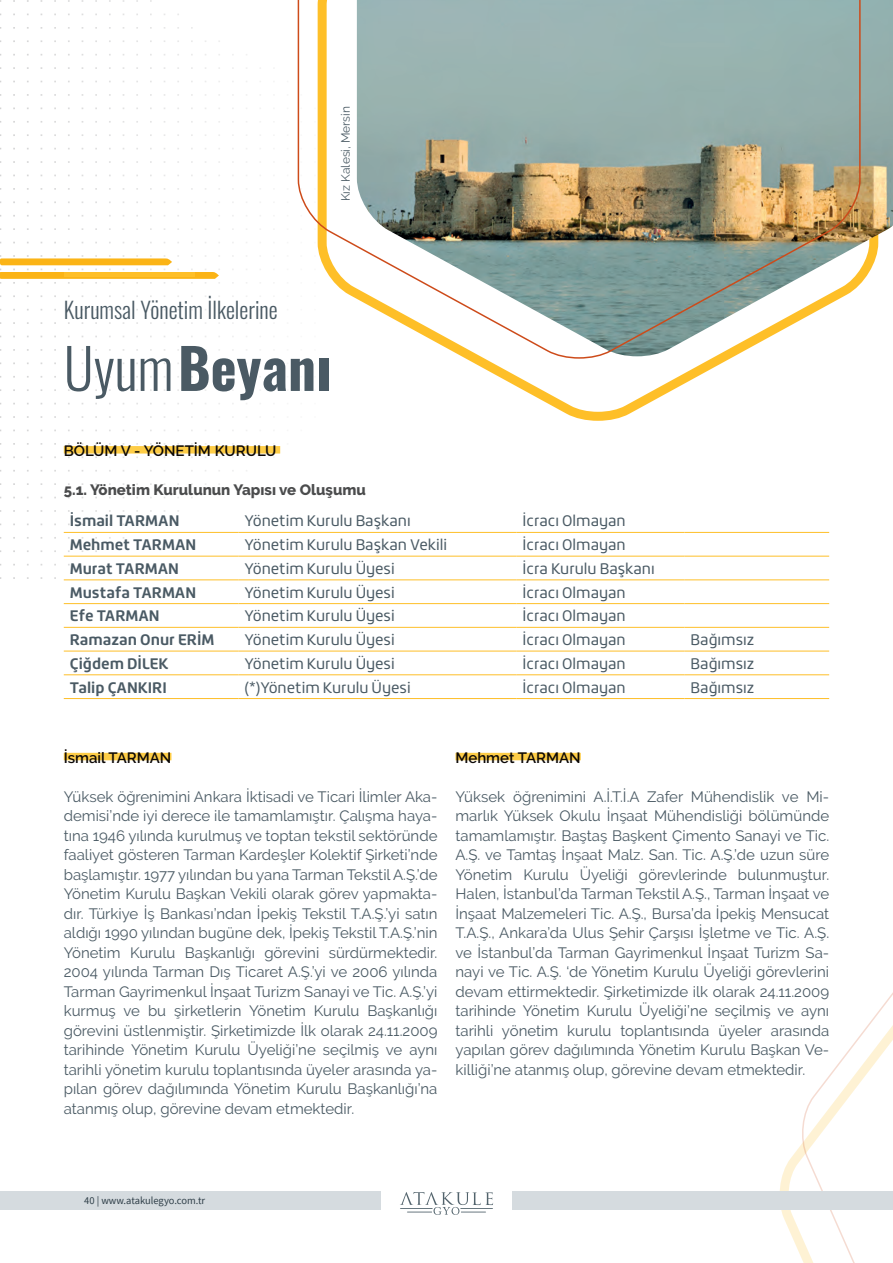
<style>
.page{position:relative;width:893px;height:1263px;background:#fff}
.page>*{position:absolute;margin:0;border:0;box-sizing:border-box;transform-origin:0 0}
.t1{font:700 55.5px "Oswald";color:#4a5a64}
.t2{font:300 22.5px "Oswald";color:#4a5a64}
.t3{font:15px/19.5px "Raleway";color:#4a5a64;text-align:justify}
.t4{font:15px "Roihu";color:#4a5a64}
.t5{font:700 15px "Roihu";color:#4a5a64}
.t6{font:600 15px "Raleway";color:#0c0806}
.t7{font:800 15px "Raleway";color:#4b4c4d}
.t8{font:12px "Raleway";color:#4a5a64}
.t9{font:10.5px "Source Sans Pro";color:#2e3e48}
.s1{font-weight:300}
</style>
<div class="page">
<svg style="left:0;top:0;width:316px;height:579px"></svg>
<div style="left:64px;top:446px;width:216px;height:7px;background:#fecd47"></div>
<div style="left:64px;top:753px;width:107px;height:7px;background:#fecd47"></div>
<div style="left:455px;top:753px;width:126px;height:7px;background:#fecd47"></div>
<svg style="left:0;top:258px;width:172px;height:7px"></svg>
<svg style="left:0;top:272px;width:219px;height:7px;background:#fcba24"></svg>
<svg style="left:313px;top:359px;width:416px;height:67px"></svg>
<img style="left:861px;top:0;width:32px;height:283px">
<svg style="left:297px;top:0;width:564px;height:359px"></svg>
<hr style="left:64px;top:532px;width:174px;height:1px;background:#febf28">
<hr style="left:238px;top:532px;width:279px;height:1px;background:#febf28">
<hr style="left:517px;top:532px;width:168px;height:1px;background:#febf28">
<hr style="left:685px;top:532px;width:144px;height:1px;background:#febf28">
<hr style="left:64px;top:556px;width:174px;height:1px;background:#febf28">
<hr style="left:238px;top:556px;width:279px;height:1px;background:#febf28">
<hr style="left:517px;top:556px;width:168px;height:1px;background:#febf28">
<hr style="left:685px;top:556px;width:144px;height:1px;background:#febf28">
<hr style="left:64px;top:579px;width:174px;height:1px;background:#febf28">
<hr style="left:238px;top:579px;width:279px;height:1px;background:#febf28">
<hr style="left:517px;top:579px;width:168px;height:1px;background:#febf28">
<hr style="left:685px;top:579px;width:144px;height:1px;background:#febf28">
<hr style="left:64px;top:603px;width:174px;height:1px;background:#febf28">
<hr style="left:238px;top:603px;width:279px;height:1px;background:#febf28">
<hr style="left:517px;top:603px;width:168px;height:1px;background:#febf28">
<hr style="left:685px;top:603px;width:144px;height:1px;background:#febf28">
<hr style="left:64px;top:627px;width:174px;height:1px;background:#febf28">
<hr style="left:238px;top:627px;width:279px;height:1px;background:#febf28">
<hr style="left:517px;top:627px;width:168px;height:1px;background:#febf28">
<hr style="left:685px;top:627px;width:144px;height:1px;background:#febf28">
<hr style="left:64px;top:651px;width:174px;height:1px;background:#febf28">
<hr style="left:238px;top:651px;width:279px;height:1px;background:#febf28">
<hr style="left:517px;top:651px;width:168px;height:1px;background:#febf28">
<hr style="left:685px;top:651px;width:144px;height:1px;background:#febf28">
<hr style="left:64px;top:674px;width:174px;height:1px;background:#febf28">
<hr style="left:238px;top:674px;width:279px;height:1px;background:#febf28">
<hr style="left:517px;top:674px;width:168px;height:1px;background:#febf28">
<hr style="left:685px;top:674px;width:144px;height:1px;background:#febf28">
<hr style="left:64px;top:698px;width:174px;height:1px;background:#febf28">
<hr style="left:238px;top:698px;width:279px;height:1px;background:#febf28">
<hr style="left:517px;top:698px;width:168px;height:1px;background:#febf28">
<hr style="left:685px;top:698px;width:144px;height:1px;background:#febf28">
<svg style="left:771px;top:992px;width:122px;height:271px"></svg>
<svg style="left:400px;top:1192px;width:93px;height:23px"></svg>
<div style="left:513px;top:1192px;width:380px;height:18px;background:#d5dbdf"></div>
<div style="left:0;top:1192px;width:380px;height:18px;background:#d5dbdf"></div>
<p class="t8" style="left:339px;top:201px;width:97px;rotate:-90deg">Kız Kalesi, Mersin</p>
<h2 class="t2" style="left:64px;top:290px;width:215px">Kurumsal Yönetim İlkelerine</h2>
<h1 class="t1" style="left:64px;top:339px;width:269px"><span class="s1">Uyum</span>Beyanı</h1>
<p class="t6" style="left:64px;top:442px;width:214px">BÖLÜM V - YÖNETİM KURULU</p>
<p class="t7" style="left:64px;top:481px;width:304px">5.1. Yönetim Kurulunun Yapısı ve Oluşumu</p>
<p class="t5" style="left:70px;top:512px;width:111px">İsmail TARMAN</p>
<p class="t4" style="left:244px;top:512px;width:168px">Yönetim Kurulu Başkanı</p>
<p class="t4" style="left:523px;top:512px;width:105px">İcracı Olmayan</p>
<p class="t5" style="left:70px;top:536px;width:128px">Mehmet TARMAN</p>
<p class="t4" style="left:244px;top:536px;width:204px">Yönetim Kurulu Başkan Vekili</p>
<p class="t4" style="left:523px;top:536px;width:105px">İcracı Olmayan</p>
<p class="t5" style="left:70px;top:560px;width:111px">Murat TARMAN</p>
<p class="t4" style="left:244px;top:560px;width:152px">Yönetim Kurulu Üyesi</p>
<p class="t4" style="left:523px;top:560px;width:134px">İcra Kurulu Başkanı</p>
<p class="t5" style="left:70px;top:584px;width:128px">Mustafa TARMAN</p>
<p class="t4" style="left:244px;top:584px;width:152px">Yönetim Kurulu Üyesi</p>
<p class="t4" style="left:523px;top:584px;width:105px">İcracı Olmayan</p>
<p class="t5" style="left:70px;top:607px;width:91px">Efe TARMAN</p>
<p class="t4" style="left:244px;top:607px;width:152px">Yönetim Kurulu Üyesi</p>
<p class="t4" style="left:523px;top:607px;width:105px">İcracı Olmayan</p>
<p class="t5" style="left:70px;top:631px;width:146px">Ramazan Onur ERİM</p>
<p class="t4" style="left:244px;top:631px;width:152px">Yönetim Kurulu Üyesi</p>
<p class="t4" style="left:523px;top:631px;width:105px">İcracı Olmayan</p>
<p class="t4" style="left:691px;top:631px;width:65px">Bağımsız</p>
<p class="t5" style="left:70px;top:655px;width:100px">Çiğdem DİLEK</p>
<p class="t4" style="left:244px;top:655px;width:152px">Yönetim Kurulu Üyesi</p>
<p class="t4" style="left:523px;top:655px;width:105px">İcracı Olmayan</p>
<p class="t4" style="left:691px;top:655px;width:65px">Bağımsız</p>
<p class="t5" style="left:70px;top:679px;width:99px">Talip ÇANKIRI</p>
<p class="t4" style="left:244px;top:678px;width:168px">(*)Yönetim Kurulu Üyesi</p>
<p class="t4" style="left:523px;top:678px;width:105px">İcracı Olmayan</p>
<p class="t4" style="left:691px;top:678px;width:65px">Bağımsız</p>
<p class="t6" style="left:64px;top:749px;width:109px">İsmail TARMAN</p>
<p class="t3" style="left:64px;top:786px;width:375px">Yüksek öğrenimini Ankara İktisadi ve Ticari İlimler Aka&shy;demisi’nde iyi derece ile tamamlamıştır. Çalışma haya&shy;tına 1946 yılında kurulmuş ve toptan tekstil sektöründe faaliyet gösteren Tarman Kardeşler Kolektif Şirketi’nde başlamıştır. 1977 yılından bu yana Tarman Tekstil A.Ş.’de Yönetim Kurulu Başkan Vekili olarak görev yapmakta&shy;dır. Türkiye İş Bankası’ndan İpekiş Tekstil T.A.Ş.’yi satın aldığı 1990 yılından bugüne dek, İpekiş Tekstil T.A.Ş.’nin Yönetim Kurulu Başkanlığı görevini sürdürmektedir.<br>2004 yılında Tarman Dış Ticaret A.Ş.’yi ve 2006 yılında Tarman Gayrimenkul İnşaat Turizm Sanayi ve Tic. A.Ş.’yi kurmuş ve bu şirketlerin Yönetim Kurulu Başkanlığı görevini üstlenmiştir. Şirketimizde İlk olarak 24.11.2009 tarihinde Yönetim Kurulu Üyeliği’ne seçilmiş ve aynı tarihli yönetim kurulu toplantısında üyeler arasında ya&shy;pılan görev dağılımında Yönetim Kurulu Başkanlığı’na atanmış olup, görevine devam etmektedir.</p>
<p class="t6" style="left:455px;top:749px;width:127px">Mehmet TARMAN</p>
<p class="t3" style="left:455px;top:786px;width:375px">Yüksek öğrenimini A.İ.T.İ.A Zafer Mühendislik ve Mi&shy;marlık Yüksek Okulu İnşaat Mühendisliği bölümünde tamamlamıştır. Baştaş Başkent Çimento Sanayi ve Tic.<br>A.Ş. ve Tamtaş İnşaat Malz. San. Tic. A.Ş.’de uzun süre Yönetim Kurulu Üyeliği görevlerinde bulunmuştur.<br>Halen, İstanbul’da Tarman Tekstil A.Ş., Tarman İnşaat ve İnşaat Malzemeleri Tic. A.Ş., Bursa’da İpekiş Mensucat T.A.Ş., Ankara’da Ulus Şehir Çarşısı İşletme ve Tic. A.Ş. ve İstanbul’da Tarman Gayrimenkul İnşaat Turizm Sa&shy;nayi ve Tic. A.Ş. ‘de Yönetim Kurulu Üyeliği görevlerini devam ettirmektedir. Şirketimizde ilk olarak 24.11.2009 tarihinde Yönetim Kurulu Üyeliği’ne seçilmiş ve aynı tarihli yönetim kurulu toplantısında üyeler arasında yapılan görev dağılımında Yönetim Kurulu Başkan Ve&shy;killiği’ne atanmış olup, görevine devam etmektedir.</p>
<p class="t9" style="left:84px;top:1193px;width:122px">40 | www.atakulegyo.com.tr</p>
</div>
